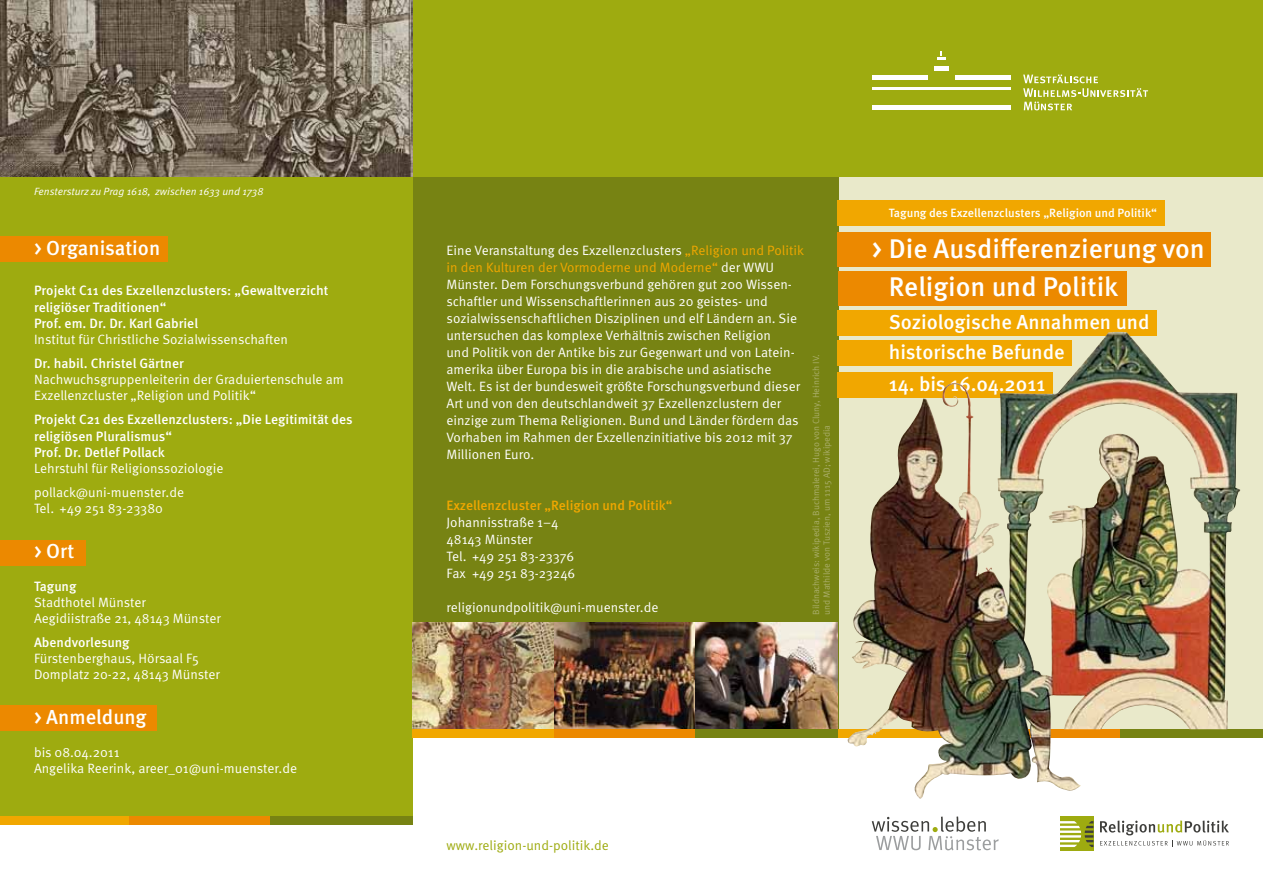
<style>
.page{position:relative;width:1263px;height:893px;background:#fff}
.page>*{position:absolute;margin:0;border:0;box-sizing:border-box;transform-origin:0 0}
.t1{font:500 27px/38.2px "Meta OT";color:#fff}
.t2{font:500 20.25px/30px "Meta OT";color:#fff}
.t3{font:13.5px/17px "Meta OT";color:#fff}
.t4{font:500 13.5px/16.2px "Meta OT";color:#fff}
.t5{font:500 13.5px "Meta OT";color:#f1a700}
.t6{font:13.5px "Meta OT";color:#9eab10}
.t7{font:500 12px "Meta OT";color:#fff}
.t8{font:italic 10.5px "Meta OT";color:#fff}
.t9{font:9px/10.8px "Meta OT";color:#abaf6c}
.s1{color:#f1a700}
</style>
<div class="page">
<img style="left:838px;top:176px;width:425px;height:553px">
<div style="left:0;top:0;width:838px;height:733px;background:#778313"></div>
<div style="left:0;top:0;width:412px;height:821px;background:#9eab10"></div>
<div style="left:0;top:0;width:1263px;height:176px;background:#9eab10"></div>
<img style="left:412px;top:623px;width:426px;height:106px">
<img style="left:554px;top:623px;width:142px;height:106px">
<div style="left:0;top:816px;width:129px;height:9px;background:#f1a700"></div>
<div style="left:129px;top:816px;width:141px;height:9px;background:#ec8900"></div>
<div style="left:270px;top:816px;width:142px;height:9px;background:#778313"></div>
<div style="left:412px;top:729px;width:142px;height:9px;background:#f1a700"></div>
<div style="left:554px;top:729px;width:142px;height:9px;background:#ec8900"></div>
<div style="left:696px;top:729px;width:142px;height:9px;background:#778313"></div>
<svg style="left:838px;top:729px;width:141px;height:9px"></svg>
<svg style="left:979px;top:729px;width:142px;height:9px"></svg>
<svg style="left:872px;top:816px;width:127px;height:34px"></svg>
<svg style="left:1100px;top:820px;width:129px;height:27px"></svg>
<div style="left:1059px;top:816px;width:34px;height:34px;background:#9eab10"></div>
<svg style="left:1059px;top:821px;width:34px;height:26px"></svg>
<hr style="left:955px;top:75px;width:56px;height:4px;background:#fff">
<svg style="left:1023px;top:74px;width:125px;height:36px"></svg>
<hr style="left:872px;top:75px;width:55px;height:4px;background:#fff">
<hr style="left:872px;top:106px;width:139px;height:4px;background:#fff">
<div style="left:934px;top:66px;width:14px;height:5px;background:#fff"></div>
<hr style="left:872px;top:87px;width:139px;height:2px;background:#fff">
<svg style="left:937px;top:51px;width:8px;height:8px"></svg>
<div style="left:1121px;top:729px;width:142px;height:9px;background:#778313"></div>
<div style="left:0;top:705px;width:157px;height:26px;background:#ec8900"></div>
<div style="left:0;top:236px;width:168px;height:26px;background:#ec8900"></div>
<div style="left:0;top:540px;width:85px;height:25px;background:#ec8900"></div>
<div style="left:838px;top:232px;width:373px;height:34px;background:#ec8900"></div>
<div style="left:838px;top:310px;width:319px;height:25px;background:#f1a700"></div>
<div style="left:838px;top:200px;width:327px;height:26px;background:#f1a700"></div>
<div style="left:838px;top:340px;width:234px;height:25px;background:#f1a700"></div>
<div style="left:838px;top:272px;width:288px;height:34px;background:#ec8900"></div>
<div style="left:838px;top:372px;width:215px;height:25px;background:#f1a700"></div>
<img style="left:890px;top:333px;width:218px;height:273px">
<img style="left:0;top:0;width:412px;height:176px">
<p class="t8" style="left:34px;top:186px;width:231px">Fenstersturz zu Prag 1618, zwischen 1633 und 1738</p>
<h2 class="t2" style="left:34px;top:233px;width:128px">&gt; Organisation</h2>
<p class="t4" style="left:34px;top:283px;width:296px">Projekt C11 des Exzellenzclusters: „Gewaltverzicht religiöser Traditionen“<br>Prof. em. Dr. Dr. Karl Gabriel</p>
<p class="t3" style="left:34px;top:331px;width:255px">Institut für Christliche Sozialwissenschaften</p>
<p class="t4" style="left:34px;top:355px;width:151px">Dr. habil. Christel Gärtner</p>
<p class="t3" style="left:34px;top:371px;width:311px;line-height:16.2px">Nachwuchsgruppenleiterin der Graduiertenschule am<br>Exzellenzcluster „Religion und Politik“</p>
<p class="t4" style="left:34px;top:412px;width:320px">Projekt C21 des Exzellenzclusters: „Die Legitimität des religiösen Pluralismus“<br>Prof. Dr. Detlef Pollack</p>
<p class="t3" style="left:34px;top:456px;width:191px;line-height:24px">Lehrstuhl für Religionssoziologie pollack@uni-muenster.de</p>
<p class="t3" style="left:34px;top:500px;width:130px">Tel. +49 251 83-23380</p>
<h2 class="t2" style="left:34px;top:536px;width:42px">&gt; Ort</h2>
<p class="t4" style="left:34px;top:578px;width:44px">Tagung</p>
<p class="t3" style="left:34px;top:594px;width:188px;line-height:16.2px">Stadthotel Münster<br>Aegidiistraße 21, 48143 Münster</p>
<p class="t4" style="left:34px;top:634px;width:97px">Abendvorlesung</p>
<p class="t3" style="left:34px;top:650px;width:187px;line-height:16.2px">Fürstenberghaus, Hörsaal F5<br>Domplatz 20-22, 48143 Münster</p>
<h2 class="t2" style="left:34px;top:703px;width:114px">&gt; Anmeldung</h2>
<p class="t3" style="left:34px;top:744px;width:265px;line-height:16.2px">bis 08.04.2011<br>Angelika Reerink, areer_01@uni-muenster.de</p>
<p class="t3" style="left:446px;top:242px;width:359px">Eine Veranstaltung des Exzellenzclusters <span class="s1">„Religion und Politik in den Kulturen der Vormoderne und Moderne“</span> der WWU Münster. Dem Forschungsverbund gehören gut 200 Wissen&shy;schaftler und Wissenschaftlerinnen aus 20 geistes- und sozialwissenschaftlichen Disziplinen und elf Ländern an. Sie untersuchen das komplexe Verhältnis zwischen Religion<br>und Politik von der Antike bis zur Gegenwart und von Latein&shy;amerika über Europa bis in die arabische und asiatische Welt. Es ist der bundesweit größte Forschungsverbund dieser Art und von den deutschlandweit 37 Exzellenzclustern der einzige zum Thema Religionen. Bund und Länder fördern das Vorhaben im Rahmen der Exzellenzinitiative bis 2012 mit 37<br>Millionen Euro.</p>
<p class="t5" style="left:446px;top:497px;width:228px">Exzellenzcluster „Religion und Politik“</p>
<p class="t3" style="left:446px;top:514px;width:130px">Johannisstraße 1–4<br>48143 Münster<br>Tel. +49 251 83-23376<br>Fax +49 251 83-23246</p>
<p class="t3" style="left:446px;top:599px;width:213px">religionundpolitik@uni-muenster.de</p>
<p class="t9" style="left:811px;top:615px;width:262px;rotate:-90deg">Bildnachweis: wikipedia, Buchmalerei, Hugo von Cluny, Heinrich IV. und Mathilde von Tuszien, um 1115 AD; wikipedia</p>
<p class="t7" style="left:889px;top:206px;width:270px">Tagung des Exzellenzclusters „Religion und Politik“</p>
<h1 class="t1" style="left:889px;top:230px;width:318px;text-indent:-17px">&gt; Die Ausdifferenzierung von<br>Religion und Politik</h1>
<h2 class="t2" style="left:889px;top:307px;width:262px">Soziologische Annahmen und historische Befunde</h2>
<h2 class="t2" style="left:889px;top:369px;width:158px">14. bis 16.04.2011</h2>
<p class="t6" style="left:446px;top:838px;width:164px">www.religion-und-politik.de</p>
</div>
